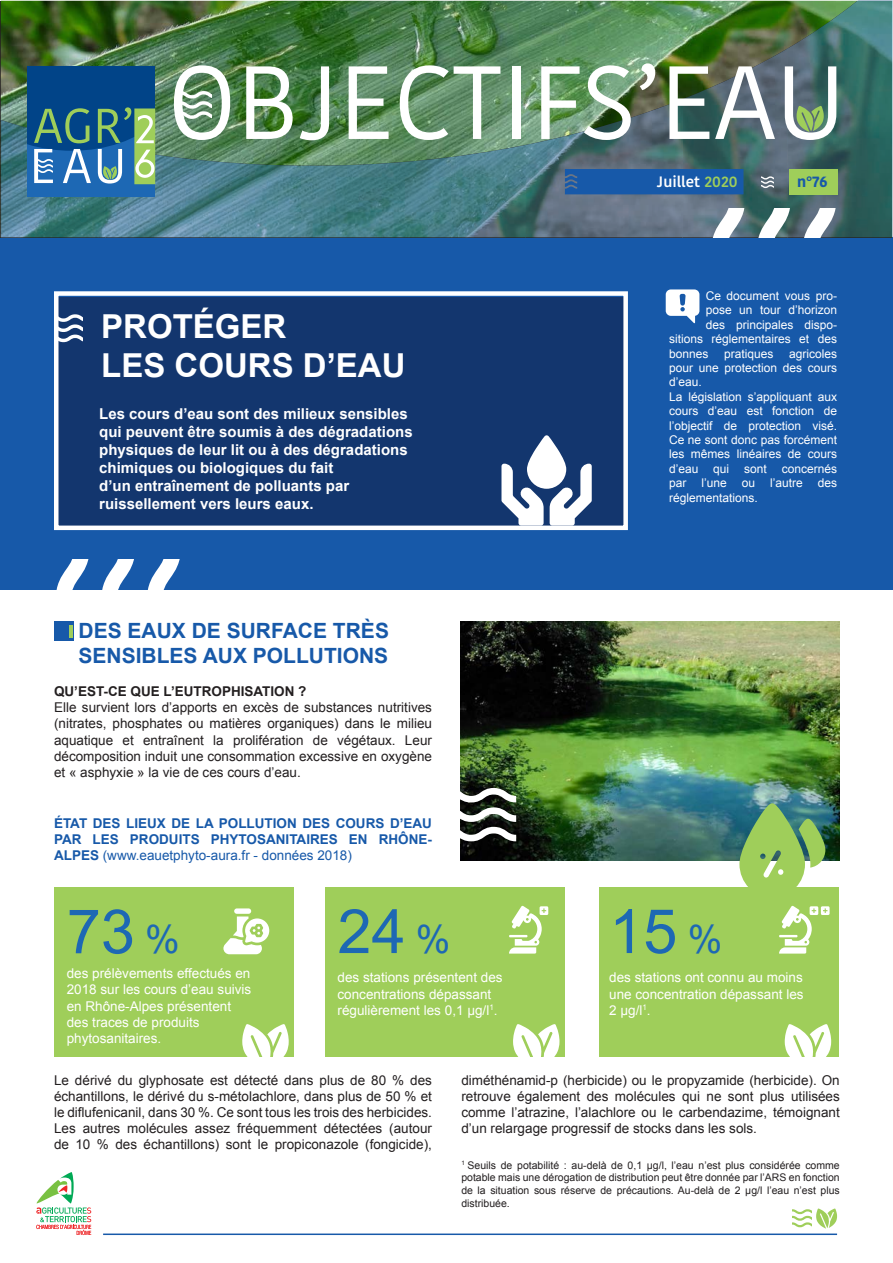
<style>
.page{position:relative;width:893px;height:1263px;background:#fff}
.page>*{position:absolute;margin:0;border:0;box-sizing:border-box;transform-origin:0 0}
.t1{font:103.5px "Kohinoor Bangla";color:#fff}
.t2{font:61.2px "Arial";color:#1d68b4}
.t3{font:700 33px/39.6px "Arial";color:#fff}
.t4{font:700 21px/25.2px "Arial";color:#1759a9}
.t5{font:700 15px/18px "Arial";color:#fff}
.t6{font:600 15px "Kohinoor Bangla";color:#fff}
.t7{font:700 15px "Kohinoor Bangla";color:#1759a9}
.t8{font:13.5px/16.2px "Arial";color:#231f20;text-align:justify}
.t9{font:13.5px/16.2px "Arial";color:#fff}
.t10{font:700 13.5px/16.2px "Arial";color:#1759a9;text-align:justify}
.t11{font:700 13.5px "Arial";color:#231f20}
.t12{font:12px/14.4px "Arial";color:#fff}
.t13{font:10.5px/12.6px "Arial";color:#231f20;text-align:justify}
.s1{color:#9fce5a}
.s2{font-weight:400}
.s3{font-size:39px}
</style>
<div class="page">
<hr style="left:103px;top:1233px;width:734px;height:2px;background:#1759a9">
<svg style="left:792px;top:1208px;width:45px;height:20px"></svg>
<svg style="left:36px;top:1172px;width:55px;height:63px"></svg>
<div style="left:0;top:237px;width:893px;height:353px;background:#1759a9"></div>
<div style="left:58px;top:297px;width:567px;height:230px;background:#13366e"></div>
<div style="left:54px;top:622px;width:19px;height:19px;background:#1759a9"></div>
<hr style="left:69px;top:625px;width:4px;height:13px;background:#9fce5a">
<svg style="left:666px;top:289px;width:33px;height:34px"></svg>
<svg style="left:59px;top:314px;width:24px;height:28px"></svg>
<div style="left:54px;top:291px;width:574px;height:239px;border:4px solid #fff"></div>
<svg style="left:56px;top:560px;width:33px;height:30px"></svg>
<svg style="left:147px;top:560px;width:33px;height:30px"></svg>
<svg style="left:102px;top:560px;width:32px;height:30px"></svg>
<img style="left:461px;top:622px;width:379px;height:238px">
<div style="left:54px;top:888px;width:240px;height:169px;background:#9fce5a"></div>
<div style="left:325px;top:888px;width:240px;height:169px;background:#9fce5a"></div>
<div style="left:599px;top:888px;width:240px;height:169px;background:#9fce5a"></div>
<svg style="left:242px;top:1024px;width:47px;height:33px"></svg>
<svg style="left:513px;top:1024px;width:46px;height:33px"></svg>
<svg style="left:785px;top:1024px;width:46px;height:33px"></svg>
<svg style="left:501px;top:435px;width:91px;height:91px"></svg>
<svg style="left:460px;top:788px;width:56px;height:53px"></svg>
<div style="left:234px;top:908px;width:17px;height:6px;background:#fff;border-radius:3px"></div>
<svg style="left:223px;top:916px;width:46px;height:38px"></svg>
<div style="left:810px;top:906px;width:8px;height:9px;background:#fff;border-radius:2px"></div>
<svg style="left:779px;top:906px;width:37px;height:47px"></svg>
<div style="left:821px;top:906px;width:9px;height:9px;background:#fff;border-radius:2px"></div>
<svg style="left:823px;top:908px;width:4px;height:5px"></svg>
<div style="left:540px;top:906px;width:8px;height:9px;background:#fff;border-radius:2px"></div>
<svg style="left:509px;top:906px;width:37px;height:47px"></svg>
<svg style="left:739px;top:803px;width:86px;height:85px;background:#89b874"></svg>
<img style="left:1px;top:0;width:891px;height:238px">
<h1 class="t1" style="left:168px;top:23px;width:680px">OBJECTIFS’EAU</h1>
<p class="t6" style="left:657px;top:170px;width:82px">Juillet <span class="s1">2020</span></p>
<p class="t7" style="left:797px;top:169px;width:32px">n°76</p>
<h3 class="t3" style="left:101px;top:307px;width:306px">PROTÉGER<br>LES COURS D’EAU</h3>
<p class="t5" style="left:99px;top:406px;width:315px">Les cours d’eau sont des milieux sensibles qui peuvent être soumis à des dégradations physiques de leur lit ou à des dégradations chimiques ou biologiques du fait<br>d’un entraînement de polluants par ruissellement vers leurs eaux.</p>
<h3 class="t4" style="left:79px;top:618px;width:312px">DES EAUX DE SURFACE TRÈS<br>SENSIBLES AUX POLLUTIONS</h3>
<p class="t11" style="left:54px;top:682px;width:254px">QU’EST-CE QUE L’EUTROPHISATION ?</p>
<p class="t8" style="left:54px;top:699px;width:380px">Elle survient lors d’apports en excès de substances nutritives (nitrates, phosphates ou matières organiques) dans le milieu aquatique et entraînent la prolifération de végétaux. Leur décomposition induit une consommation excessive en oxygène et « asphyxie » la vie de ces cours d’eau.</p>
<p class="t10" style="left:54px;top:815px;width:380px">ÉTAT DES LIEUX DE LA POLLUTION DES COURS D’EAU PAR LES PRODUITS PHYTOSANITAIRES EN RHÔNE-ALPES <span class="s2">(www.eauetphyto-aura.fr - données 2018)</span></p>
<p class="t12" style="left:706px;top:289px;width:133px">Ce document vous pro-</p>
<p class="t12" style="left:706px;top:303px;width:133px">pose un tour d’horizon</p>
<p class="t12" style="left:706px;top:318px;width:133px">des principales dispo-</p>
<p class="t12" style="left:669px;top:332px;width:170px">sitions réglementaires et des</p>
<p class="t12" style="left:669px;top:346px;width:41px">bonnes</p>
<p class="t12" style="left:724px;top:346px;width:51px">pratiques</p>
<p class="t12" style="left:669px;top:346px;width:170px;text-indent:120px">agricoles pour une protection des cours d’eau.<br>La législation s’appliquant aux cours d’eau est fonction de l’objectif de protection visé.<br>Ce ne sont donc pas forcément les mêmes linéaires de cours d’eau qui sont concernés par l’une ou l’autre des réglementations.</p>
<h2 class="t2" style="left:67px;top:892px;width:115px">73 <span class="s3">%</span></h2>
<h2 class="t2" style="left:338px;top:891px;width:115px">24 <span class="s3">%</span></h2>
<h2 class="t2" style="left:609px;top:891px;width:115px">15 <span class="s3">%</span></h2>
<p class="t9" style="left:67px;top:965px;width:186px">des prélèvements effectués en<br>2018 sur les cours d’eau suivis en Rhône-Alpes présentent des traces de produits phytosanitaires.</p>
<p class="t9" style="left:338px;top:970px;width:167px">des stations présentent des concentrations dépassant régulièrement les 0,1 µg/l<sup>1</sup>.</p>
<p class="t9" style="left:609px;top:970px;width:196px;text-align:justify">des stations ont connu au moins une concentration dépassant les 2 µg/l<sup>1</sup>.</p>
<p class="t8" style="left:54px;top:1072px;width:380px">Le dérivé du glyphosate est détecté dans plus de 80 % des échantillons, le dérivé du s-métolachlore, dans plus de 50 % et le diflufenicanil, dans 30 %. Ce sont tous les trois des herbicides.<br>Les autres molécules assez fréquemment détectées (autour de 10 % des échantillons) sont le propiconazole (fongicide),</p>
<p class="t8" style="left:461px;top:1072px;width:380px">diméthénamid-p (herbicide) ou le propyzamide (herbicide). On retrouve également des molécules qui ne sont plus utilisées comme l’atrazine, l’alachlore ou le carbendazime, témoignant d’un relargage progressif de stocks dans les sols.</p>
<p class="t13" style="left:461px;top:1159px;width:380px"><sup>1</sup> Seuils de potabilité : au-delà de 0,1 µg/l, l’eau n’est plus considérée comme potable mais une dérogation de distribution peut être donnée par l’ARS en fonction de la situation sous réserve de précautions. Au-delà de 2 µg/l l’eau n’est plus distribuée.</p>
</div>
